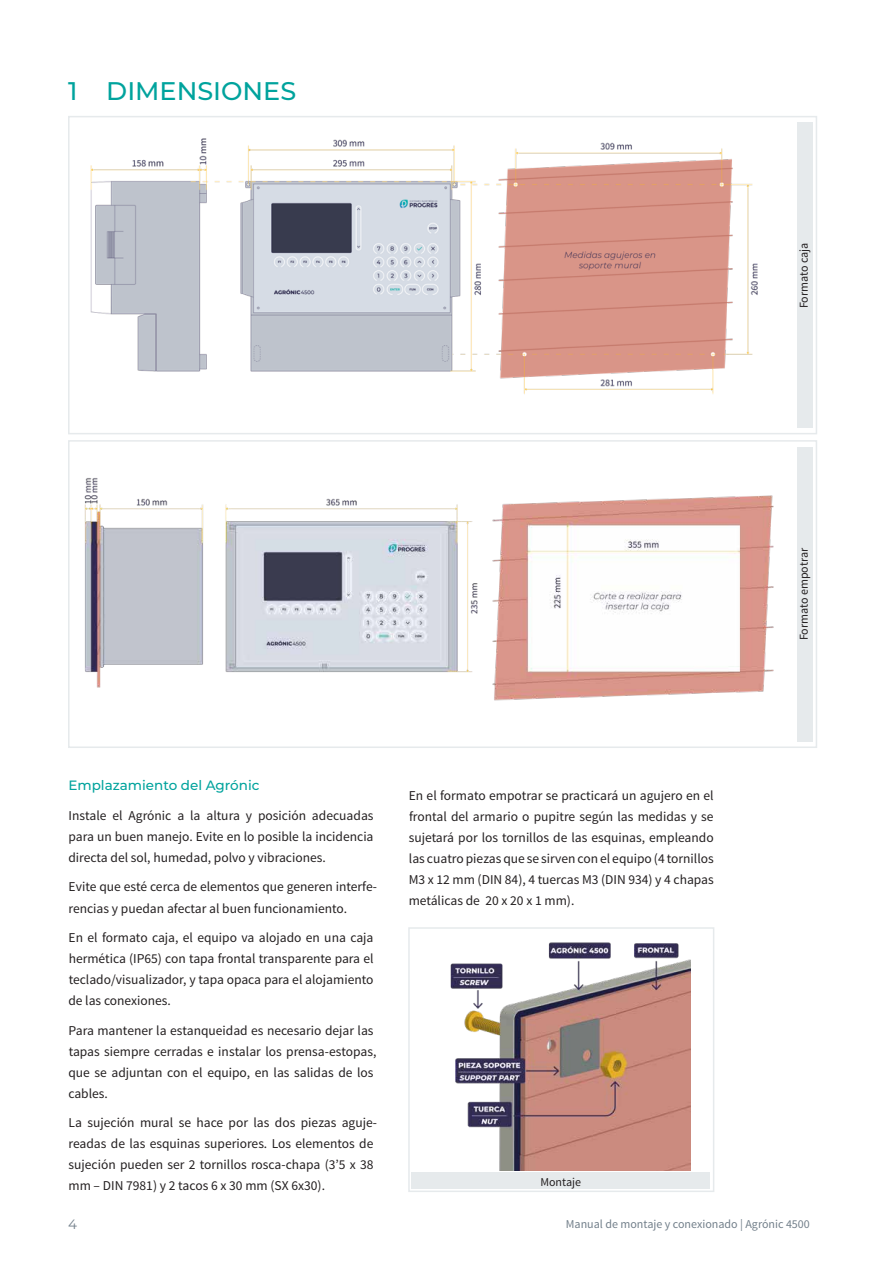
<style>
.page{position:relative;width:893px;height:1263px;background:#fff}
.page>*{position:absolute;margin:0;border:0;box-sizing:border-box;transform-origin:0 0}
.t1{font:500 25.5px "Montserrat";color:#00a39d}
.t2{font:13.5px/21px "Source Sans Pro";color:#231f20;text-align:justify}
.t3{font:500 13.5px "Montserrat";color:#00a39d}
.t4{font:13.5px "Montserrat";color:#727f8a}
.t5{font:12px "Source Sans Pro";color:#727f8a}
.t6{font:12px "Source Sans Pro";color:#231f20}
</style>
<div class="page">
<div style="left:68px;top:440px;width:749px;height:308px;border:2px solid #e6eaec"></div>
<div style="left:68px;top:116px;width:749px;height:318px;border:2px solid #e6eaec"></div>
<div style="left:797px;top:123px;width:16px;height:305px;background:#e6eaec"></div>
<div style="left:797px;top:447px;width:16px;height:295px;background:#e6eaec"></div>
<div style="left:412px;top:1172px;width:298px;height:17px;background:#e6eaec"></div>
<div style="left:408px;top:927px;width:306px;height:265px;border:2px solid #e6eaec"></div>
<img style="left:450px;top:942px;width:241px;height:229px">
<img style="left:68px;top:124px;width:690px;height:281px">
<img style="left:68px;top:471px;width:706px;height:253px">
<h1 class="t1" style="left:68px;top:73px;width:230px">1 DIMENSIONES</h1>
<p class="t6" style="left:796px;top:308px;width:67px;rotate:-90deg">Formato caja</p>
<p class="t3" style="left:68px;top:776px;width:193px">Emplazamiento del Agrónic</p>
<p class="t2" style="left:68px;top:805px;width:307px">Instale el Agrónic a la altura y posición adecuadas para un buen manejo. Evite en lo posible la incidencia directa del sol, humedad, polvo y vibraciones.</p>
<p class="t2" style="left:69px;top:877px;width:310px">Evite que esté cerca de elementos que generen interfe&shy;rencias y puedan afectar al buen funcionamiento.</p>
<p class="t2" style="left:68px;top:927px;width:307px">En el formato caja, el equipo va alojado en una caja hermética (IP65) con tapa frontal transparente para el teclado/visualizador, y tapa opaca para el alojamiento de las conexiones.</p>
<p class="t2" style="left:68px;top:1020px;width:309px;text-align:left">Para mantener la estanqueidad es necesario dejar las tapas siempre cerradas e instalar los prensa-estopas, que se adjuntan con el equipo, en las salidas de los cables.</p>
<p class="t2" style="left:69px;top:1112px;width:310px;text-align:left">La sujeción mural se hace por las dos piezas aguje&shy;readas de las esquinas superiores. Los elementos de sujeción pueden ser 2 tornillos rosca-chapa (3’5 x 38 mm – DIN 7981) y 2 tacos 6 x 30 mm (SX 6x30).</p>
<p class="t2" style="left:409px;top:785px;width:307px">En el formato empotrar se practicará un agujero en el frontal del armario o pupitre según las medidas y se sujetará por los tornillos de las esquinas, empleando las cuatro piezas que se sirven con el equipo (4 tornillos M3 x 12 mm (DIN 84), 4 tuercas M3 (DIN 934) y 4 chapas metálicas de 20 x 20 x 1 mm).</p>
<p class="t6" style="left:540px;top:1174px;width:42px">Montaje</p>
<p class="t6" style="left:796px;top:640px;width:94px;rotate:-90deg">Formato empotrar</p>
<p class="t4" style="left:68px;top:1215px;width:10px">4</p>
<p class="t5" style="left:566px;top:1217px;width:245px">Manual de montaje y conexionado | Agrónic 4500</p>
</div>
